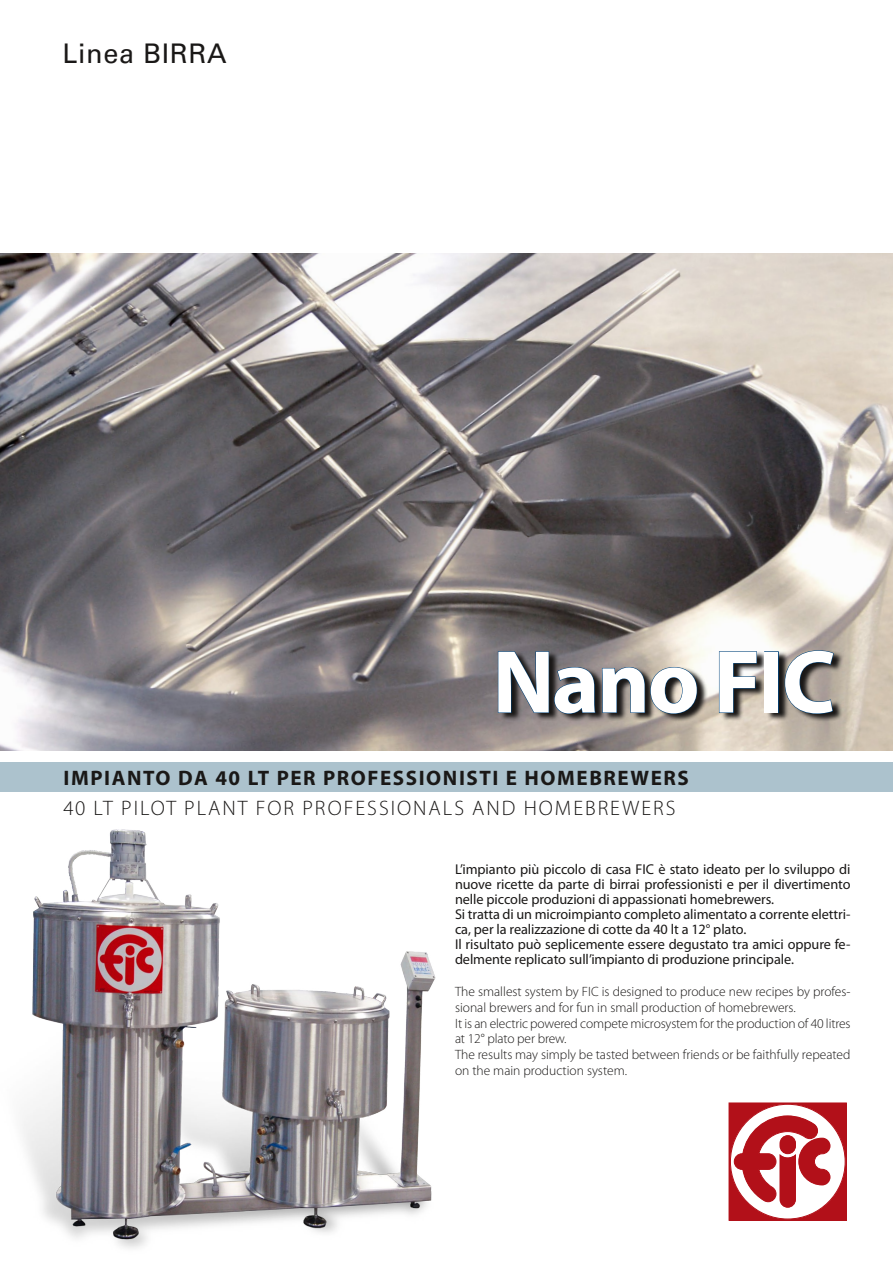
<style>
.page{position:relative;width:893px;height:1263px;background:#fff}
.page>*{position:absolute;margin:0;border:0;box-sizing:border-box;transform-origin:0 0}
.t1{font:700 90px "Myriad";letter-spacing:-.025em;color:#fff}
.t2{font:27px "Univers";letter-spacing:.025em;color:#1a1817}
.t3{font:300 21px "Myriad Pro";letter-spacing:.095em;color:#1a1817}
.t4{font:700 21px "Myriad";letter-spacing:.075em;color:#1a1817}
.t5{font:14.25px/15px "Myriad Pro";letter-spacing:-.005em;color:#1a1817}
.t6{font:300 13.5px/15.8px "Myriad Pro";color:#1a1817}
</style>
<div class="page">
<div style="left:0;top:762px;width:893px;height:30px;background:#acc2cd"></div>
<img style="left:0;top:253px;width:893px;height:498px">
<div style="left:729px;top:1103px;width:117px;height:117px;background:#b21019"></div>
<div style="left:730px;top:1104px;width:115px;height:115px;background:#fff;border-radius:50%"></div>
<svg style="left:734px;top:1115px;width:96px;height:92px"></svg>
<svg style="left:500px;top:650px;width:344px;height:72px;background:#a49d95"></svg>
<svg style="left:498px;top:651px;width:98px;height:63px;background:#44474d"></svg>
<svg style="left:602px;top:667px;width:95px;height:47px;background:#595b5c"></svg>
<svg style="left:719px;top:651px;width:38px;height:62px;background:#6b6e70"></svg>
<div style="left:764px;top:651px;width:15px;height:62px;border:1px solid #00437b"></div>
<svg style="left:784px;top:650px;width:50px;height:64px;background:#696866"></svg>
<img style="left:22px;top:829px;width:414px;height:419px">
<h2 class="t2" style="left:62px;top:37px;width:166px">Linea BIRRA</h2>
<h1 class="t1" style="left:492px;top:636px;width:345px">Nano FIC</h1>
<h3 class="t4" style="left:63px;top:767px;width:627px">IMPIANTO DA 40 LT PER PROFESSIONISTI E HOMEBREWERS</h3>
<h3 class="t3" style="left:63px;top:797px;width:614px">40 LT PILOT PLANT FOR PROFESSIONALS AND HOMEBREWERS</h3>
<p class="t5" style="left:455px;top:862px;width:397px">L’impianto più piccolo di casa FIC è stato ideato per lo sviluppo di nuove ricette da parte di birrai professionisti e per il divertimento nelle piccole produzioni di appassionati homebrewers.<br>Si tratta di un microimpianto completo alimentato a corrente elettri&shy;ca, per la realizzazione di cotte da 40 lt a 12° plato.<br>Il risultato può seplicemente essere degustato tra amici oppure fe&shy;delmente replicato sull’impianto di produzione principale.</p>
<p class="t6" style="left:455px;top:984px;width:397px">The smallest system by FIC is designed to produce new recipes by profes&shy;sional brewers and for fun in small production of homebrewers.<br>It is an electric powered compete microsystem for the production of 40 litres at 12° plato per brew.<br>The results may simply be tasted between friends or be faithfully repeated on the main production system.</p>
</div>
